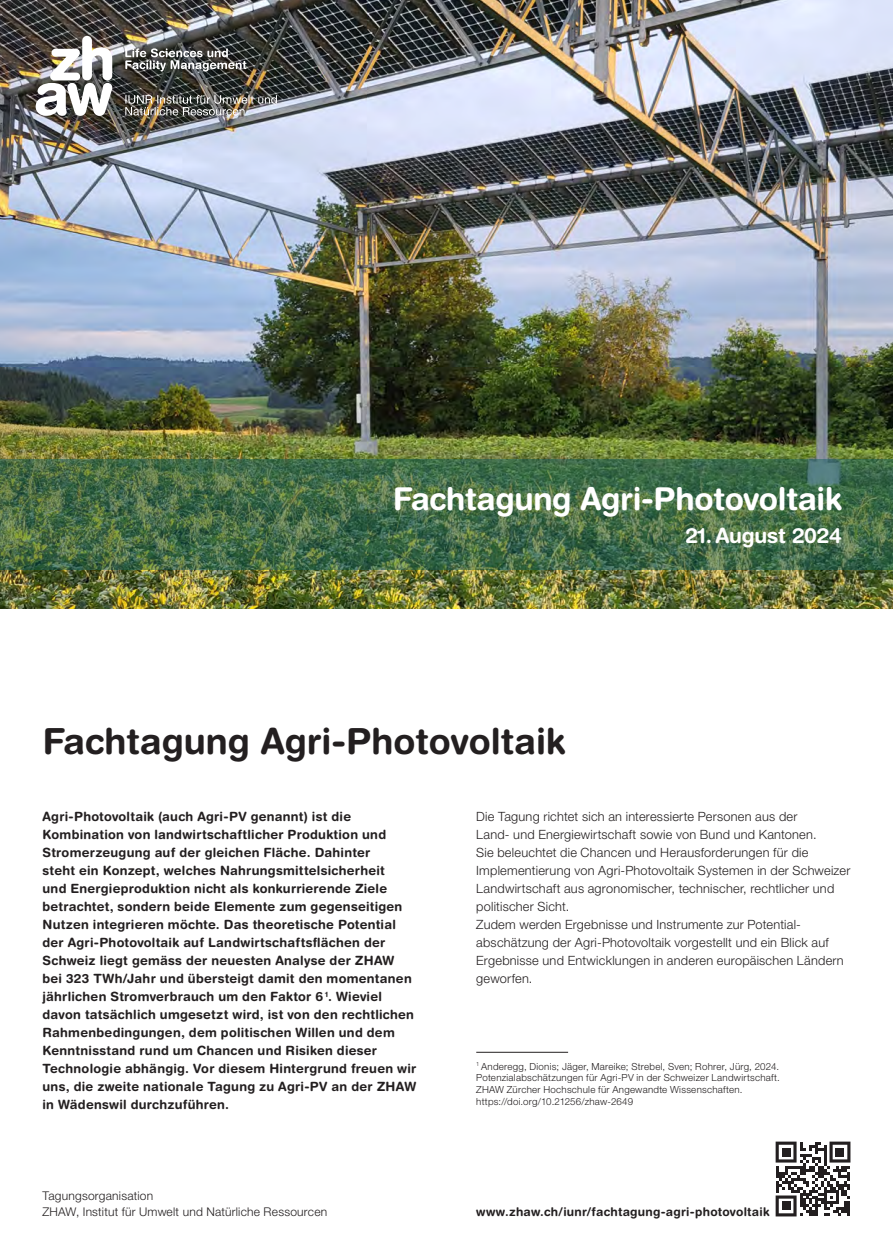
<style>
.page{position:relative;width:893px;height:1259px;background:#fff}
.page>*{position:absolute;margin:0;border:0;box-sizing:border-box;transform-origin:0 0}
.t1{font:700 36px "Helvetica Rounded LT Std";color:#231f20}
.t2{font:700 31.5px "Helvetica Rounded LT Std";letter-spacing:-.01em;color:#fff}
.t3{font:700 21px "Helvetica Rounded LT Std";letter-spacing:-.01em;color:#fff}
.t4{font:700 12.75px/18px "Helvetica Rounded LT Std";letter-spacing:.02em;color:#231f20}
.t5{font:300 12.75px/18px "Helvetica Neue LT Pro";letter-spacing:.02em;color:#231f20}
.t6{font:300 12px/16.5px "Helvetica Neue LT Pro";letter-spacing:.02em;color:#231f20}
.t7{font:700 12px "Helvetica Rounded LT Std";letter-spacing:.02em;color:#231f20}
.t8{font:300 9.75px/11.9px "Helvetica Neue LT Pro";letter-spacing:.025em;color:#231f20}
</style>
<div class="page">
<img style="left:0;top:0;width:893px;height:608px">
<img style="left:36px;top:36px;width:241px;height:80px">
<svg style="left:0;top:459px;width:893px;height:110px;background:#456d48"></svg>
<svg style="left:776px;top:1141px;width:74px;height:75px"></svg>
<div style="left:782px;top:1147px;width:9px;height:9px;background:#231f20"></div>
<div style="left:835px;top:1147px;width:9px;height:9px;background:#231f20"></div>
<div style="left:782px;top:1201px;width:9px;height:9px;background:#231f20"></div>
<hr style="left:476px;top:1052px;width:92px;height:1px;background:#231f20">
<h2 class="t2" style="left:393px;top:479px;width:451px">Fachtagung Agri-Photovoltaik</h2>
<h3 class="t3" style="left:685px;top:522px;width:158px">21. August 2024</h3>
<h1 class="t1" style="left:43px;top:719px;width:524px">Fachtagung Agri-Photovoltaik</h1>
<p class="t4" style="left:43px;top:807px;width:375px">Agri-Photovoltaik (auch Agri-PV genannt) ist die Kombination von landwirtschaftlicher Produktion und Stromerzeugung auf der gleichen Fläche. Dahinter<br>steht ein Konzept, welches Nahrungsmittelsicherheit<br>und Energieproduktion nicht als konkurrierende Ziele betrachtet, sondern beide Elemente zum gegenseitigen Nutzen integrieren möchte. Das theoretische Potential der Agri-Photovoltaik auf Landwirtschaftsflächen der Schweiz liegt gemäss der neuesten Analyse der ZHAW bei 323 TWh/Jahr und übersteigt damit den momentanen jährlichen Stromverbrauch um den Faktor 6 <sup>1</sup>. Wieviel davon tatsächlich umgesetzt wird, ist von den rechtlichen Rahmenbedingungen, dem politischen Willen und dem Kenntnisstand rund um Chancen und Risiken dieser Technologie abhängig. Vor diesem Hintergrund freuen wir uns, die zweite nationale Tagung zu Agri-PV an der ZHAW in Wädenswil durchzuführen.</p>
<p class="t5" style="left:476px;top:807px;width:376px">Die Tagung richtet sich an interessierte Personen aus der<br>Land- und Energiewirtschaft sowie von Bund und Kantonen.<br>Sie beleuchtet die Chancen und Herausforderungen für die Implementierung von Agri-Photovoltaik Systemen in der Schweizer Landwirtschaft aus agronomischer, technischer, rechtlicher und politischer Sicht.<br>Zudem werden Ergebnisse und Instrumente zur Potential&shy;abschätzung der Agri-Photovoltaik vorgestellt und ein Blick auf Ergebnisse und Entwicklungen in anderen europäischen Ländern geworfen.</p>
<p class="t8" style="left:476px;top:1060px;width:305px"><sup>1</sup> Anderegg, Dionis; Jäger, Mareike; Strebel, Sven; Rohrer, Jürg, 2024.<br>Potenzialabschätzungen für Agri-PV in der Schweizer Landwirtschaft.<br>ZHAW Zürcher Hochschule für Angewandte Wissenschaften. https://doi.org/10.21256/zhaw-2649</p>
<p class="t6" style="left:43px;top:1187px;width:286px">Tagungsorganisation<br>ZHAW, Institut für Umwelt und Natürliche Ressourcen</p>
<p class="t7" style="left:476px;top:1205px;width:295px">www.zhaw.ch/iunr/fachtagung-agri-photovoltaik</p>
</div>
